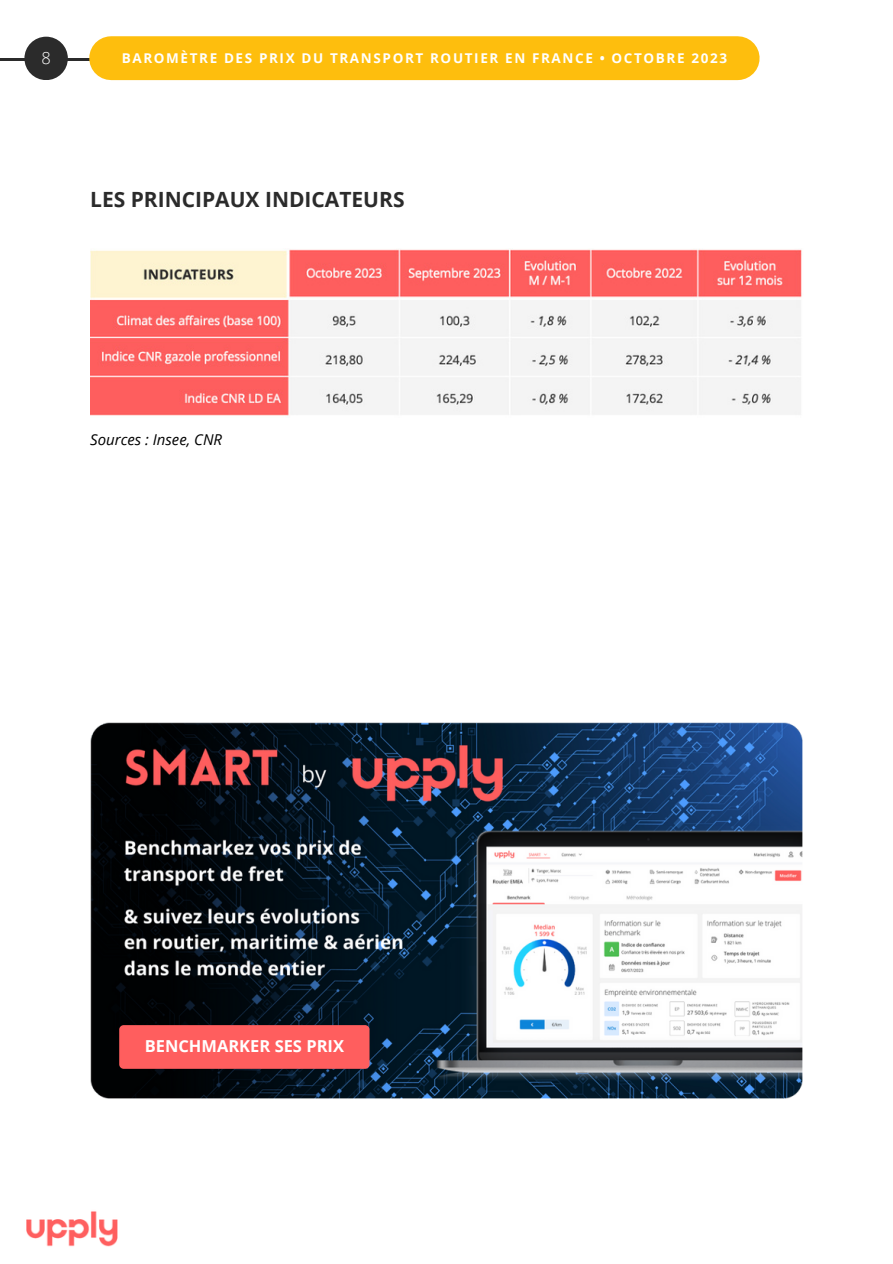
<style>
.page{position:relative;width:893px;height:1264px;background:#fff}
.page>*{position:absolute;margin:0;border:0;box-sizing:border-box;transform-origin:0 0}
.t1{font:700 21px "Open Sans";color:#2b2b2b}
.t2{font:700 16.5px "Open Sans";color:#fff}
.t3{font:300 16.5px "Open Sans";color:#fff}
.t4{font:italic 15px "Open Sans";color:#000}
.t5{font:700 13.5px "Open Sans";letter-spacing:.12em;color:#fff}
</style>
<div class="page">
<img style="left:26px;top:1211px;width:92px;height:36px">
<hr style="left:0;top:58px;width:119px;height:3px;background:#2b2b2b">
<div style="left:24px;top:37px;width:44px;height:43px;background:#2b2b2b;border-radius:50%"></div>
<div style="left:111px;top:36px;width:626px;height:44px;background:#febe0d"></div>
<img style="left:90px;top:249px;width:712px;height:167px">
<img style="left:90px;top:722px;width:712px;height:376px">
<div style="left:119px;top:1025px;width:250px;height:43px;background:#ff5e5e;border-radius:4px"></div>
<p class="t3" style="left:41px;top:46px;width:11px">8</p>
<p class="t5" style="left:122px;top:48px;width:606px">BAROMÈTRE DES PRIX DU TRANSPORT ROUTIER EN FRANCE • OCTOBRE 2023</p>
<p class="t1" style="left:90px;top:185px;width:316px">LES PRINCIPAUX INDICATEURS</p>
<p class="t4" style="left:90px;top:429px;width:133px">Sources : Insee, CNR</p>
<p class="t2" style="left:145px;top:1034px;width:201px">BENCHMARKER SES PRIX</p>
</div>
